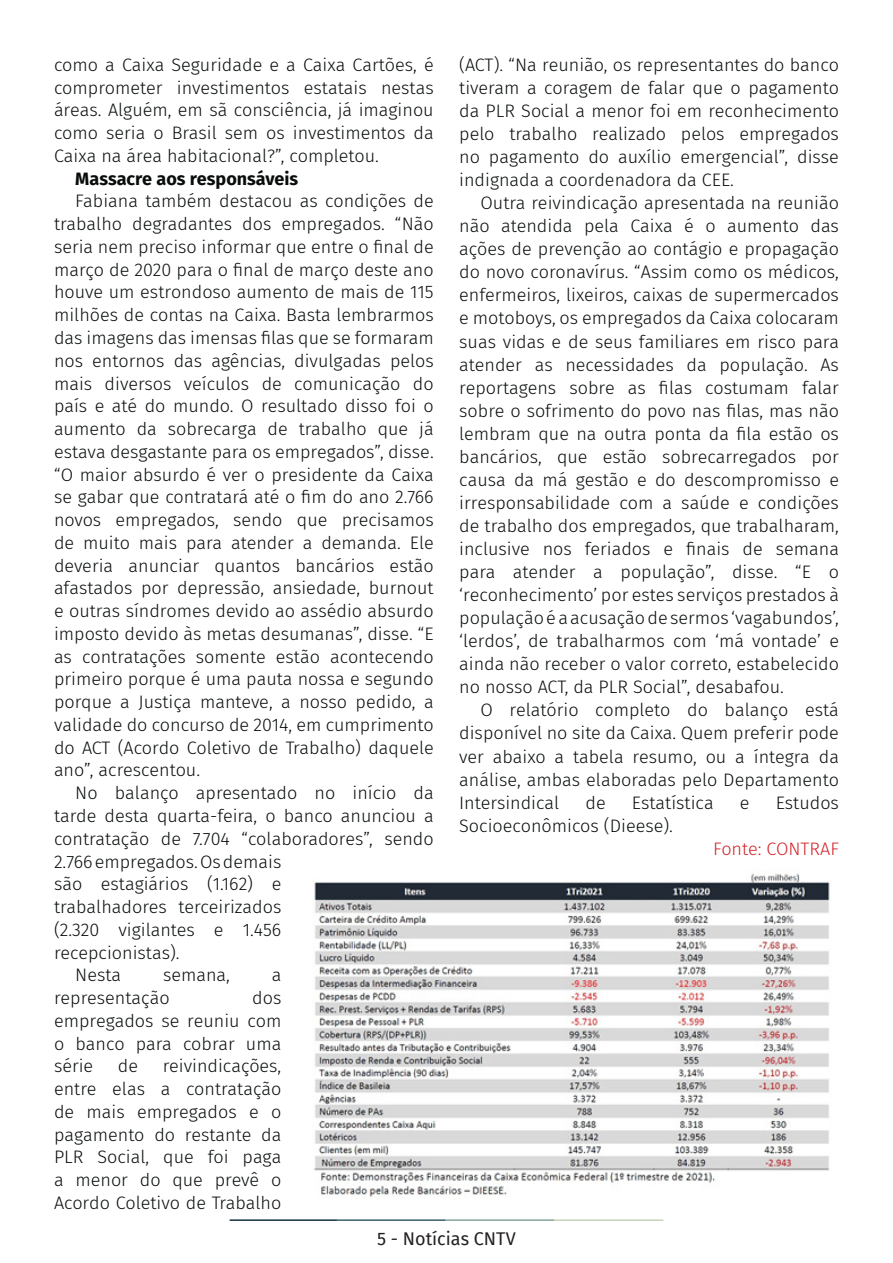
<style>
.page{position:relative;width:893px;height:1263px;background:#fff}
.page>*{position:absolute;margin:0;border:0;box-sizing:border-box;transform-origin:0 0}
.t1{font:300 18px/22.8px "Fira Sans";color:#080d0b;text-align:justify}
.t2{font:700 18px "Fira Sans";color:#080d0b}
.t3{font:18px "Fira Sans";color:#231f20}
.t4{font:300 18px "Fira Sans";color:#d1232a}
</style>
<div class="page">
<hr style="left:230px;top:1219px;width:107px;height:2px;background:#0e323f">
<hr style="left:337px;top:1219px;width:109px;height:2px;background:#3a5f6d">
<hr style="left:446px;top:1219px;width:109px;height:2px;background:#87a59a">
<hr style="left:555px;top:1219px;width:108px;height:2px;background:#c6d5b7">
<img style="left:314px;top:873px;width:516px;height:325px">
<p class="t1" style="left:54px;top:53px;width:381px">como a Caixa Seguridade e a Caixa Cartões, é comprometer investimentos estatais nestas áreas. Alguém, em sã consciência, já imaginou como seria o Brasil sem os investimentos da Caixa na área habitacional?”, completou.</p>
<p class="t2" style="left:75px;top:163px;width:225px">Massacre aos responsáveis</p>
<p class="t1" style="left:54px;top:190px;width:381px;text-indent:21px">Fabiana também destacou as condições de trabalho degradantes dos empregados. “Não seria nem preciso informar que entre o final de março de 2020 para o final de março deste ano houve um estrondoso aumento de mais de 115 milhões de contas na Caixa. Basta lembrarmos das imagens das imensas filas que se formaram nos entornos das agências, divulgadas pelos mais diversos veículos de comunicação do país e até do mundo. O resultado disso foi o aumento da sobrecarga de trabalho que já estava desgastante para os empregados”, disse. “O maior absurdo é ver o presidente da Caixa se gabar que contratará até o fim do ano 2.766 novos empregados, sendo que precisamos de muito mais para atender a demanda. Ele deveria anunciar quantos bancários estão afastados por depressão, ansiedade, burnout e outras síndromes devido ao assédio absurdo imposto devido às metas desumanas”, disse. “E as contratações somente estão acontecendo primeiro porque é uma pauta nossa e segundo porque a Justiça manteve, a nosso pedido, a validade do concurso de 2014, em cumprimento do ACT (Acordo Coletivo de Trabalho) daquele ano”, acrescentou.</p>
<p class="t1" style="left:54px;top:781px;width:381px;text-align:left;text-indent:21px">No balanço apresentado no início da tarde desta quarta-feira, o banco anunciou a contratação de 7.704 “colaboradores”, sendo<br>2.766 empregados. Os demais<br>são estagiários (1.162) e<br>trabalhadores terceirizados<br>(2.320 vigilantes e 1.456<br>recepcionistas).</p>
<p class="t1" style="left:75px;top:963px;width:47px">Nesta</p>
<p class="t1" style="left:163px;top:963px;width:68px">semana,</p>
<p class="t1" style="left:272px;top:963px;width:11px">a</p>
<p class="t1" style="left:54px;top:986px;width:117px">representação</p>
<p class="t1" style="left:54px;top:986px;width:229px;text-indent:198px">dos empregados se reuniu com o banco para cobrar uma série</p>
<p class="t1" style="left:54px;top:1055px;width:229px;text-indent:109px">reivindicações, entre elas a contratação de mais empregados e o pagamento do restante da PLR Social, que foi paga a menor do que prevê o Acordo Coletivo de Trabalho</p>
<p class="t1" style="left:118px;top:1055px;width:22px">de</p>
<p class="t1" style="left:459px;top:53px;width:381px">(ACT). “Na reunião, os representantes do banco tiveram a coragem de falar que o pagamento da PLR Social a menor foi em reconhecimento pelo trabalho realizado pelos empregados no pagamento do auxílio emergencial”, disse indignada a coordenadora da CEE.</p>
<p class="t1" style="left:459px;top:191px;width:381px;text-indent:21px">Outra reivindicação apresentada na reunião não atendida pela Caixa é o aumento das ações de prevenção ao contágio e propagação do novo coronavírus. “Assim como os médicos, enfermeiros, lixeiros, caixas de supermercados e motoboys, os empregados da Caixa colocaram suas vidas e de seus familiares em risco para atender as necessidades da população. As reportagens sobre as filas costumam falar sobre o sofrimento do povo nas filas, mas não lembram que na outra ponta da fila estão os bancários, que estão sobrecarregados por causa da má gestão e do descompromisso e irresponsabilidade com a saúde e condições de trabalho dos empregados, que trabalharam, inclusive nos feriados e finais de semana para atender a população”, disse. “E o ‘reconhecimento’ por estes serviços prestados à população é a acusação de sermos ‘vagabundos’, ‘lerdos’, de trabalharmos com ‘má vontade’ e ainda não receber o valor correto, estabelecido no nosso ACT, da PLR Social”, desabafou.</p>
<p class="t1" style="left:459px;top:698px;width:381px;text-indent:21px">O relatório completo do balanço está disponível no site da Caixa. Quem preferir pode ver abaixo a tabela resumo, ou a íntegra da análise, ambas elaboradas pelo Departamento Intersindical</p>
<p class="t1" style="left:585px;top:791px;width:22px">de</p>
<p class="t1" style="left:632px;top:791px;width:83px">Estatística</p>
<p class="t1" style="left:740px;top:791px;width:11px">e</p>
<p class="t1" style="left:776px;top:791px;width:65px">Estudos</p>
<p class="t1" style="left:459px;top:814px;width:215px">Socioeconômicos (Dieese).</p>
<p class="t4" style="left:713px;top:836px;width:127px">Fonte: CONTRAF</p>
<p class="t3" style="left:377px;top:1225px;width:140px">5 - Notícias CNTV</p>
</div>
